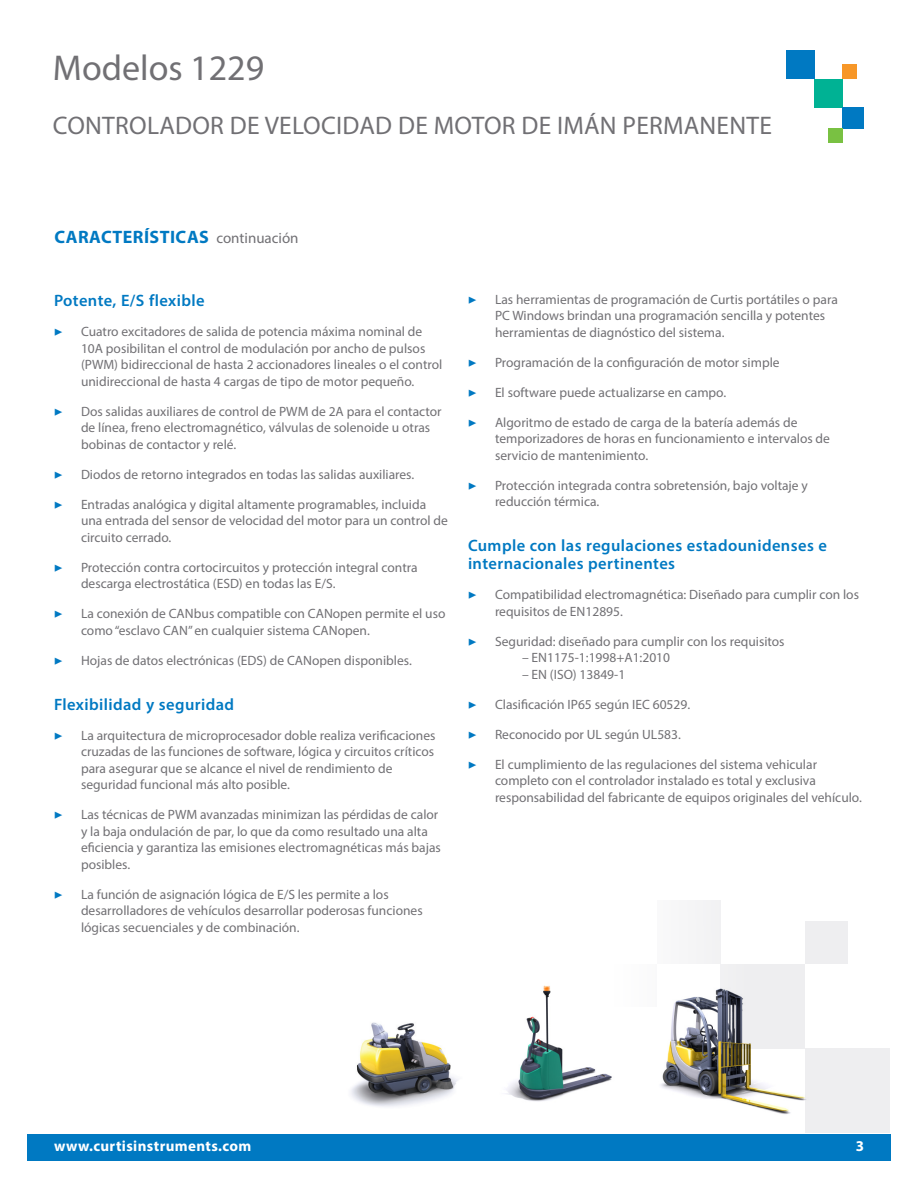
<style>
.page{position:relative;width:918px;height:1188px;background:#fff}
.page>*{position:absolute;margin:0;border:0;box-sizing:border-box;transform-origin:0 0}
.t1{font:36px "Myriad Pro";color:#717074}
.t2{font:25.5px "Myriad Pro";letter-spacing:.01em;color:#717074}
.t3{font:700 18px "Myriad Pro";letter-spacing:.025em;color:#0079c2}
.t4{font:600 16.5px/18px "Myriad Pro";letter-spacing:.025em;color:#0079c2}
.t5{font:700 15px "Myriad Pro";letter-spacing:.025em;color:#fff}
.t6{font:13.5px/16.5px "Myriad Pro";color:#717074}
.s1{font-weight:400;font-size:15px;color:#717074}
.s2{font-family:"Minion Pro";font-size:15px;color:#0079c2}
</style>
<div class="page">
<div style="left:27px;top:1134px;width:864px;height:26px;background:#0079c2"></div>
<div style="left:786px;top:51px;width:29px;height:28px;background:#0079c2"></div>
<div style="left:815px;top:79px;width:28px;height:28px;background:#00b294"></div>
<div style="left:843px;top:107px;width:21px;height:21px;background:#0079c2"></div>
<div style="left:843px;top:65px;width:14px;height:14px;background:#f79728"></div>
<div style="left:829px;top:128px;width:14px;height:14px;background:#79c142"></div>
<div style="left:805px;top:1049px;width:85px;height:84px;background:#eeeef0"></div>
<div style="left:720px;top:964px;width:85px;height:85px;background:#eeeef0"></div>
<div style="left:657px;top:901px;width:63px;height:63px;background:#f5f5f6"></div>
<div style="left:805px;top:922px;width:42px;height:42px;background:#eeeef0"></div>
<img style="left:351px;top:1022px;width:107px;height:85px">
<img style="left:506px;top:985px;width:106px;height:117px">
<img style="left:661px;top:988px;width:153px;height:126px">
<h1 class="t1" style="left:53px;top:46px;width:213px">Modelos 1229</h1>
<h2 class="t2" style="left:53px;top:110px;width:720px">CONTROLADOR DE VELOCIDAD DE MOTOR DE IMÁN PERMANENTE</h2>
<h3 class="t3" style="left:54px;top:225px;width:246px">CARACTERÍSTICAS <span class="s1">continuación</span></h3>
<p class="t4" style="left:54px;top:291px;width:152px">Potente, E/S flexible</p>
<p class="t6" style="left:81px;top:323px;width:363px;text-indent:-27px"><span class="s2">▶</span> Cuatro excitadores de salida de potencia máxima nominal de 10A posibilitan el control de modulación por ancho de pulsos (PWM) bidireccional de hasta 2 accionadores lineales o el control unidireccional de hasta 4 cargas de tipo de motor pequeño.</p>
<p class="t6" style="left:81px;top:403px;width:362px;text-indent:-27px"><span class="s2">▶</span> Dos salidas auxiliares de control de PWM de 2A para el contactor de línea, freno electromagnético, válvulas de solenoide u otras bobinas de contactor y relé.</p>
<p class="t6" style="left:54px;top:466px;width:362px"><span class="s2">▶</span> Diodos de retorno integrados en todas las salidas auxiliares.</p>
<p class="t6" style="left:81px;top:496px;width:368px;text-indent:-27px"><span class="s2">▶</span> Entradas analógica y digital altamente programables, incluida una entrada del sensor de velocidad del motor para un control de circuito cerrado.</p>
<p class="t6" style="left:81px;top:559px;width:338px;text-indent:-27px"><span class="s2">▶</span> Protección contra cortocircuitos y protección integral contra descarga electrostática (ESD) en todas las E/S.</p>
<p class="t6" style="left:81px;top:605px;width:366px;text-indent:-27px"><span class="s2">▶</span> La conexión de CANbus compatible con CANopen permite el uso como “esclavo CAN” en cualquier sistema CANopen.</p>
<p class="t6" style="left:54px;top:652px;width:359px"><span class="s2">▶</span> Hojas de datos electrónicas (EDS) de CANopen disponibles.</p>
<p class="t4" style="left:54px;top:695px;width:182px">Flexibilidad y seguridad</p>
<p class="t6" style="left:81px;top:727px;width:356px;text-indent:-27px"><span class="s2">▶</span> La arquitectura de microprocesador doble realiza verificaciones cruzadas de las funciones de software, lógica y circuitos críticos para asegurar que se alcance el nivel de rendimiento de seguridad funcional más alto posible.</p>
<p class="t6" style="left:81px;top:806px;width:361px;text-indent:-27px"><span class="s2">▶</span> Las técnicas de PWM avanzadas minimizan las pérdidas de calor y la baja ondulación de par, lo que da como resultado una alta eficiencia y garantiza las emisiones electromagnéticas más bajas posibles.</p>
<p class="t6" style="left:81px;top:886px;width:343px;text-indent:-27px"><span class="s2">▶</span> La función de asignación lógica de E/S les permite a los desarrolladores de vehículos desarrollar poderosas funciones lógicas secuenciales y de combinación.</p>
<p class="t6" style="left:495px;top:291px;width:344px;text-indent:-27px"><span class="s2">▶</span> Las herramientas de programación de Curtis portátiles o para<br>PC Windows brindan una programación sencilla y potentes herramientas de diagnóstico del sistema.</p>
<p class="t6" style="left:468px;top:354px;width:313px"><span class="s2">▶</span> Programación de la configuración de motor simple</p>
<p class="t6" style="left:468px;top:384px;width:260px"><span class="s2">▶</span> El software puede actualizarse en campo.</p>
<p class="t6" style="left:495px;top:414px;width:337px;text-indent:-27px"><span class="s2">▶</span> Algoritmo de estado de carga de la batería además de temporizadores de horas en funcionamiento e intervalos de servicio de mantenimiento.</p>
<p class="t6" style="left:495px;top:477px;width:314px;text-indent:-27px"><span class="s2">▶</span> Protección integrada contra sobretensión, bajo voltaje y reducción térmica.</p>
<p class="t4" style="left:468px;top:536px;width:361px">Cumple con las regulaciones estadounidenses e internacionales pertinentes</p>
<p class="t6" style="left:495px;top:586px;width:366px;text-indent:-27px"><span class="s2">▶</span> Compatibilidad electromagnética: Diseñado para cumplir con los requisitos de EN12895.</p>
<p class="t6" style="left:468px;top:633px;width:318px"><span class="s2">▶</span> Seguridad: diseñado para cumplir con los requisitos</p>
<p class="t6" style="left:522px;top:649px;width:150px">– EN1175-1:1998+A1:2010</p>
<p class="t6" style="left:522px;top:666px;width:105px">– EN (ISO) 13849-1</p>
<p class="t6" style="left:468px;top:696px;width:224px"><span class="s2">▶</span> Clasificación IP65 según IEC 60529.</p>
<p class="t6" style="left:468px;top:726px;width:214px"><span class="s2">▶</span> Reconocido por UL según UL583.</p>
<p class="t6" style="left:495px;top:756px;width:368px;text-indent:-27px"><span class="s2">▶</span> El cumplimiento de las regulaciones del sistema vehicular completo con el controlador instalado es total y exclusiva responsabilidad del fabricante de equipos originales del vehículo.</p>
<p class="t5" style="left:54px;top:1136px;width:199px">www.curtisinstruments.com</p>
<p class="t5" style="left:856px;top:1136px;width:10px">3</p>
</div>
